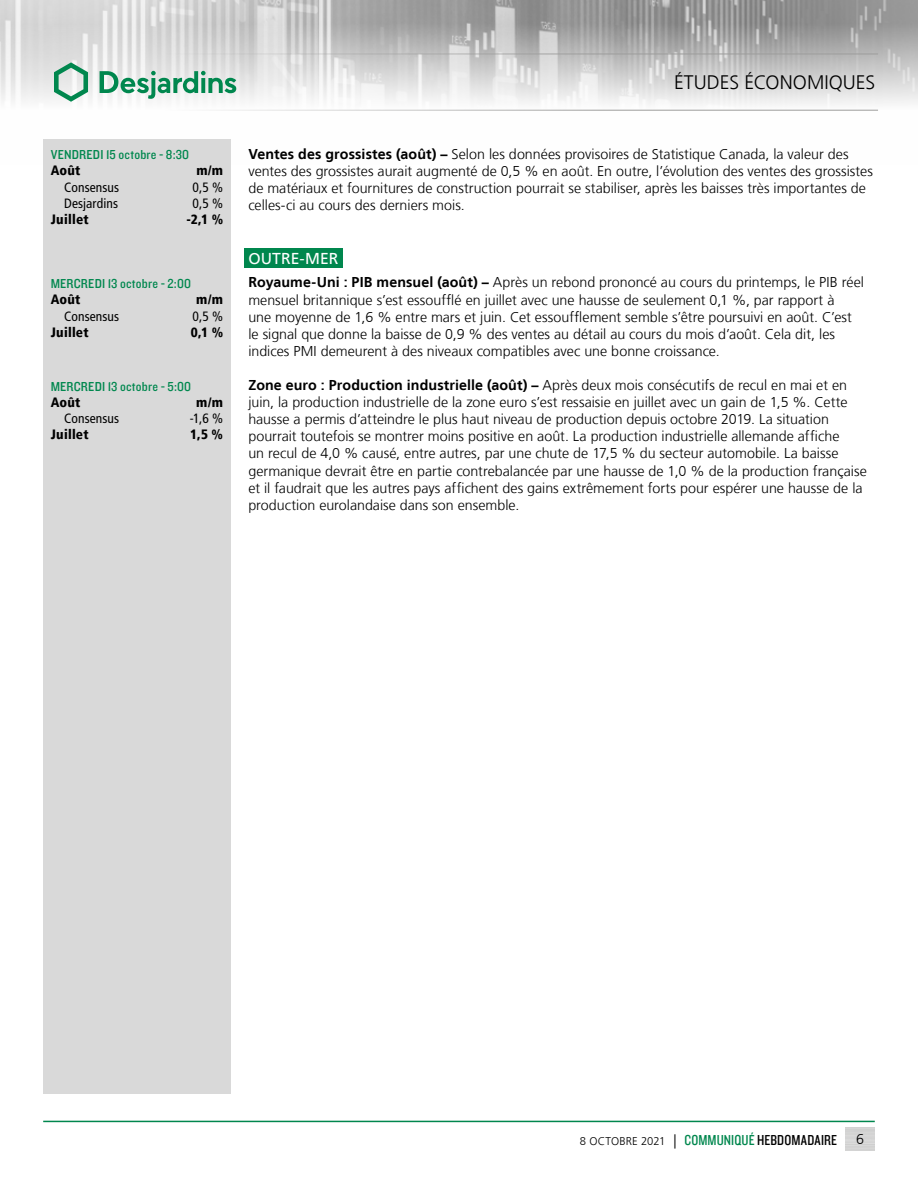
<style>
.page{position:relative;width:918px;height:1188px;background:#fff}
.page>*{position:absolute;margin:0;border:0;box-sizing:border-box;transform-origin:0 0}
.t1{font:300 19.5px "Frutiger LT";color:#000}
.t2{font:15.75px "Frutiger LT";color:#fff}
.t3{font:300 14.25px/17.1px "Frutiger LT";color:#000}
.t4{font:13.5px "Knockout 30 Junior Welterwt";letter-spacing:.015em;color:#00874e}
.t5{font:900 condensed 13.5px "Frutiger LT";letter-spacing:.02em;color:#000}
.t6{font:condensed 13.5px "Frutiger LT";letter-spacing:.01em;color:#000}
.t7{font:300 11.25px "Frutiger LT";letter-spacing:.015em;color:#000}
.s1{font-weight:700}
.s2{font-size:14.25px}
.s3{font-family:"Knockout 29 Junior Ltweight";font-weight:400;font-size:15px;color:#00874e}
.s4{font-family:"Knockout 29 Junior Ltweight";font-weight:400;font-size:15px}
</style>
<div class="page">
<img style="left:0;top:0;width:918px;height:110px">
<hr style="left:0;top:54px;width:878px;height:1px;background:#9d9d9c">
<hr style="left:0;top:110px;width:878px;height:1px;background:#9d9d9c">
<svg style="left:54px;top:62px;width:34px;height:40px"></svg>
<svg style="left:100px;top:71px;width:136px;height:28px"></svg>
<hr style="left:43px;top:1121px;width:832px;height:1px;background:#00874e">
<div style="left:244px;top:248px;width:98px;height:20px;background:#00874e"></div>
<div style="left:43px;top:139px;width:188px;height:955px;background:#d9d9d9"></div>
<p class="t4" style="left:51px;top:146px;width:140px">VENDREDI 15 octobre - 8:30</p>
<p class="t5" style="left:51px;top:163px;width:31px">Août</p>
<p class="t5" style="left:196px;top:163px;width:28px">m/m</p>
<p class="t6" style="left:64px;top:179px;width:57px">Consensus</p>
<p class="t6" style="left:192px;top:179px;width:32px">0,5 %</p>
<p class="t6" style="left:64px;top:195px;width:55px">Desjardins</p>
<p class="t6" style="left:192px;top:195px;width:32px">0,5 %</p>
<p class="t5" style="left:51px;top:211px;width:40px">Juillet</p>
<p class="t5" style="left:186px;top:211px;width:38px">-2,1 %</p>
<p class="t4" style="left:51px;top:275px;width:142px">MERCREDI 13 octobre - 2:00</p>
<p class="t5" style="left:51px;top:292px;width:31px">Août</p>
<p class="t5" style="left:196px;top:292px;width:28px">m/m</p>
<p class="t6" style="left:64px;top:308px;width:57px">Consensus</p>
<p class="t6" style="left:192px;top:308px;width:32px">0,5 %</p>
<p class="t5" style="left:51px;top:324px;width:40px">Juillet</p>
<p class="t5" style="left:191px;top:324px;width:34px">0,1 %</p>
<p class="t4" style="left:51px;top:377px;width:142px">MERCREDI 13 octobre - 5:00</p>
<p class="t5" style="left:51px;top:394px;width:31px">Août</p>
<p class="t5" style="left:196px;top:394px;width:28px">m/m</p>
<p class="t6" style="left:64px;top:411px;width:57px">Consensus</p>
<p class="t6" style="left:190px;top:411px;width:35px">-1,6 %</p>
<p class="t5" style="left:51px;top:427px;width:40px">Juillet</p>
<p class="t5" style="left:190px;top:427px;width:34px">1,5 %</p>
<h1 class="t1" style="left:674px;top:72px;width:203px">ÉTUDES ÉCONOMIQUES</h1>
<p class="t3" style="left:248px;top:146px;width:626px"><span class="s1">Ventes des grossistes (août) –</span> Selon les données provisoires de Statistique Canada, la valeur des ventes des grossistes aurait augmenté de 0,5 % en août. En outre, l’évolution des ventes des grossistes de matériaux et fournitures de construction pourrait se stabiliser, après les baisses très importantes de celles-ci au cours des derniers mois.</p>
<p class="t2" style="left:248px;top:249px;width:91px">OUTRE-MER</p>
<p class="t3" style="left:248px;top:274px;width:617px"><span class="s1">Royaume‑Uni : PIB mensuel (août) –</span> Après un rebond prononcé au cours du printemps, le PIB réel mensuel britannique s’est essoufflé en juillet avec une hausse de seulement 0,1 %, par rapport à<br>une moyenne de 1,6 % entre mars et juin. Cet essoufflement semble s’être poursuivi en août. C’est le signal que donne la baisse de 0,9 % des ventes au détail au cours du mois d’août. Cela dit, les indices PMI demeurent à des niveaux compatibles avec une bonne croissance.</p>
<p class="t3" style="left:248px;top:377px;width:620px"><span class="s1">Zone euro : Production industrielle (août) –</span> Après deux mois consécutifs de recul en mai et en juin, la production industrielle de la zone euro s’est ressaisie en juillet avec un gain de 1,5 %. Cette hausse a permis d’atteindre le plus haut niveau de production depuis octobre 2019. La situation pourrait toutefois se montrer moins positive en août. La production industrielle allemande affiche<br>un recul de 4,0 % causé, entre autres, par une chute de 17,5 % du secteur automobile. La baisse germanique devrait être en partie contrebalancée par une hausse de 1,0 % de la production française et il faudrait que les autres pays affichent des gains extrêmement forts pour espérer une hausse de la production eurolandaise dans son ensemble.</p>
<p class="t7" style="left:580px;top:1135px;width:259px">8 OCTOBRE 2021 <span class="s2">|</span> <span class="s3">COMMUNIQUÉ</span> <span class="s4">HEBDOMADAIRE</span></p>
<p class="t3" style="left:856px;top:1131px;width:9px">6</p>
</div>
